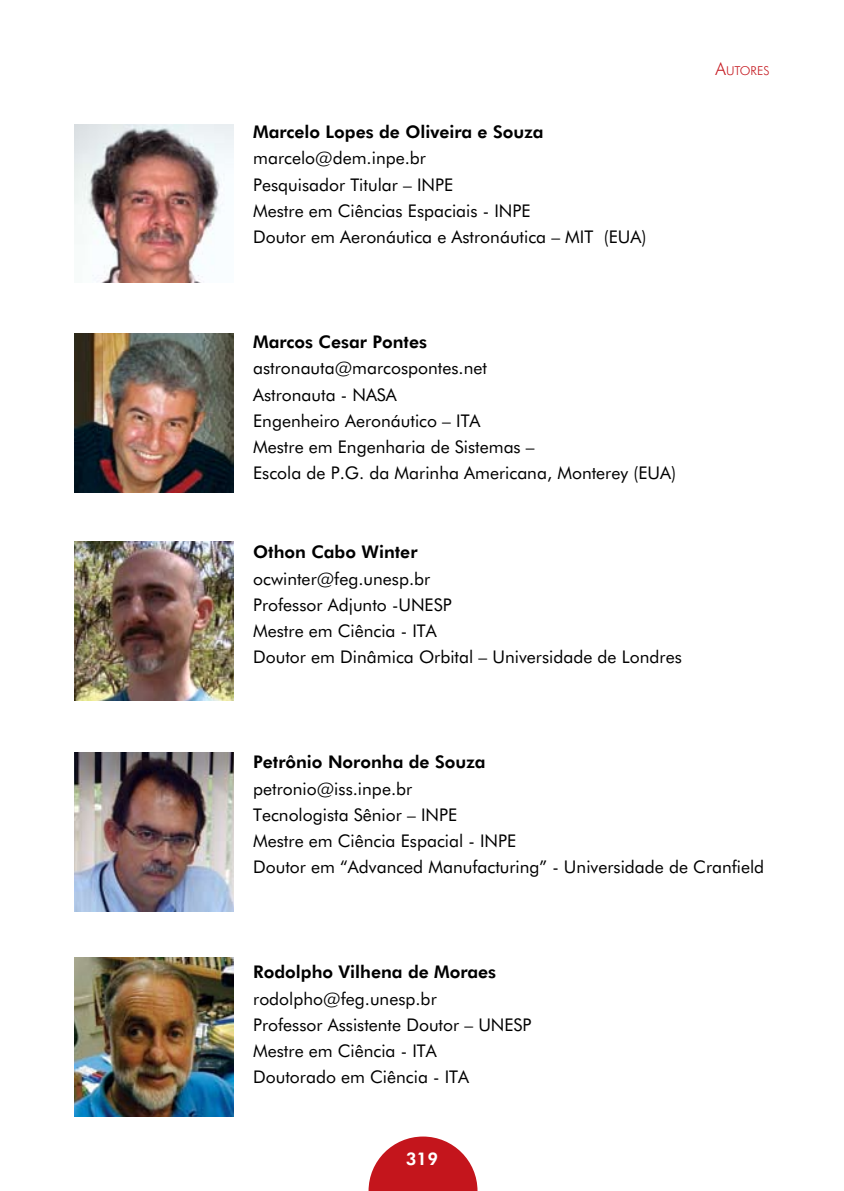
<style>
.page{position:relative;width:844px;height:1191px;background:#fff}
.page>*{position:absolute;margin:0;border:0;box-sizing:border-box;transform-origin:0 0}
.t1{font:17.5px/26.2px "Futura BT";color:#000}
.t2{font:800 17.5px "Futura BT";color:#000}
.t3{font:800 17.5px "Futura BT";color:#fff}
.t4{font:300 12.25px "Futura BT";color:#c4151c}
.s1{font-size:17.5px}
</style>
<div class="page">
<svg style="left:368px;top:1136px;width:109px;height:55px"></svg>
<img style="left:74px;top:124px;width:159px;height:159px">
<img style="left:74px;top:333px;width:159px;height:159px">
<img style="left:74px;top:541px;width:159px;height:159px">
<img style="left:74px;top:752px;width:159px;height:159px">
<img style="left:74px;top:957px;width:159px;height:159px">
<p class="t2" style="left:253px;top:121px;width:292px">Marcelo Lopes de Oliveira e Souza</p>
<p class="t1" style="left:253px;top:145px;width:394px">marcelo@dem.inpe.br<br>Pesquisador Titular – INPE<br>Mestre em Ciências Espaciais - INPE<br>Doutor em Aeronáutica e Astronáutica – MIT (EUA)</p>
<p class="t4" style="left:715px;top:63px;width:55px"><span class="s1">A</span>UTORES</p>
<p class="t2" style="left:253px;top:331px;width:175px">Marcos Cesar Pontes</p>
<p class="t1" style="left:253px;top:355px;width:424px">astronauta@marcospontes.net<br>Astronauta - NASA<br>Engenheiro Aeronáutico – ITA<br>Mestre em Engenharia de Sistemas –<br>Escola de P.G. da Marinha Americana, Monterey (EUA)</p>
<p class="t2" style="left:253px;top:541px;width:166px">Othon Cabo Winter</p>
<p class="t1" style="left:253px;top:565px;width:430px">ocwinter@feg.unesp.br<br>Professor Adjunto -UNESP<br>Mestre em Ciência - ITA<br>Doutor em Dinâmica Orbital – Universidade de Londres</p>
<p class="t2" style="left:253px;top:751px;width:234px">Petrônio Noronha de Souza</p>
<p class="t1" style="left:253px;top:775px;width:512px">petronio@iss.inpe.br<br>Tecnologista Sênior – INPE<br>Mestre em Ciência Espacial - INPE<br>Doutor em “Advanced Manufacturing” - Universidade de Cranfield</p>
<p class="t2" style="left:253px;top:961px;width:244px">Rodolpho Vilhena de Moraes</p>
<p class="t1" style="left:253px;top:985px;width:280px">rodolpho@feg.unesp.br<br>Professor Assistente Doutor – UNESP<br>Mestre em Ciência - ITA<br>Doutorado em Ciência - ITA</p>
<p class="t3" style="left:406px;top:1148px;width:34px">319</p>
</div>
